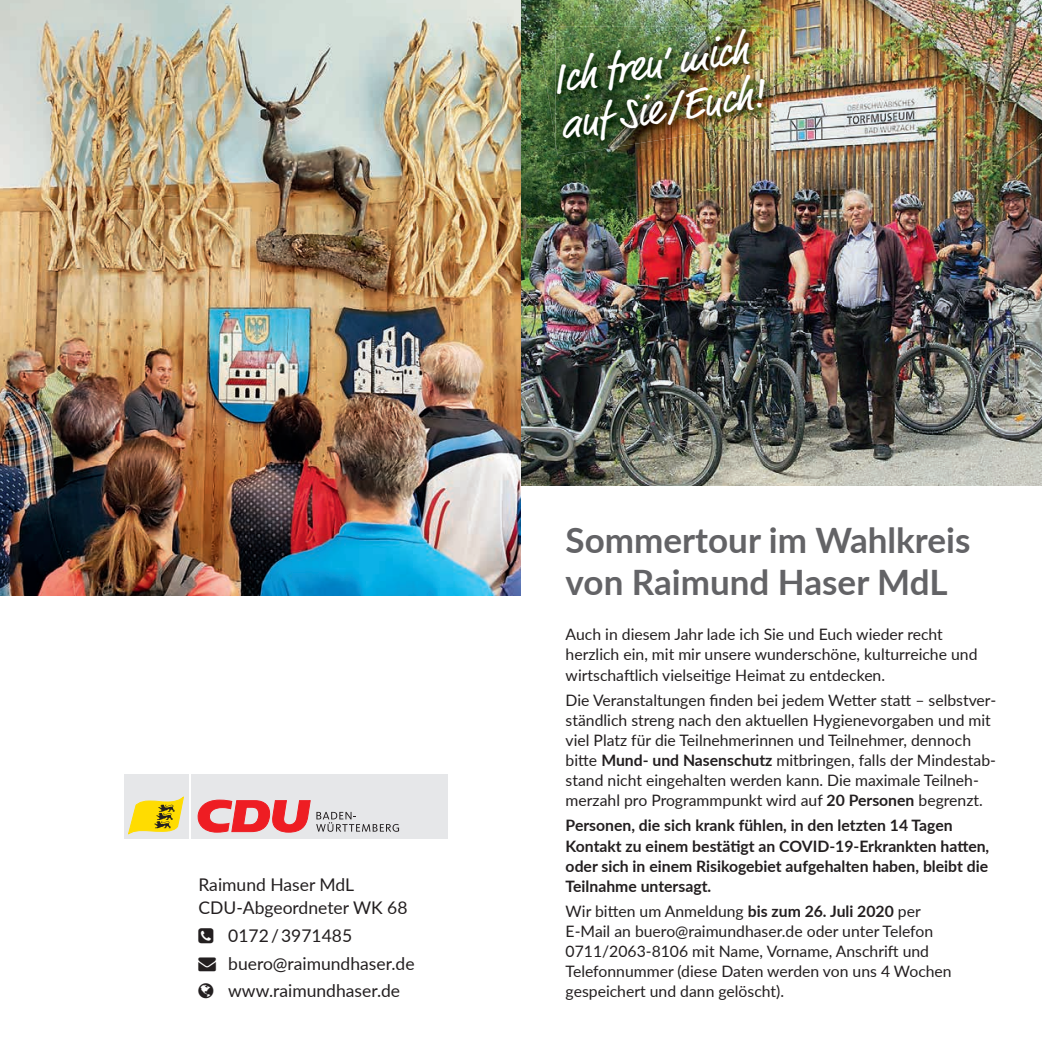
<style>
.page{position:relative;width:1042px;height:1042px;background:#fff}
.page>*{position:absolute;margin:0;border:0;box-sizing:border-box;transform-origin:0 0}
.t1{font:42.35px/46.6px "Market OT";color:#fff}
.t2{font:700 35px/42px "Lato";color:#636366}
.t3{font:17.5px/27.7px "Lato";color:#231f20}
.t4{font:15.75px/20.1px "Lato";color:#231f20}
.t5{font:700 15.75px/20.1px "Lato";color:#231f20}
.s1{font-weight:700}
</style>
<div class="page">
<img style="left:0;top:0;width:521px;height:595px">
<img style="left:521px;top:0;width:521px;height:486px">
<img style="left:541px;top:17px;width:238px;height:139px">
<div style="left:191px;top:774px;width:257px;height:64px;background:#e6e7e9"></div>
<div style="left:124px;top:774px;width:64px;height:64px;background:#e6e7e9"></div>
<svg style="left:128px;top:797px;width:56px;height:38px"></svg>
<svg style="left:197px;top:799px;width:202px;height:34px"></svg>
<svg style="left:603px;top:48px;width:36px;height:43px;background:#2b4a22"></svg>
<h1 class="t1" style="left:550px;top:60px;width:208px;rotate:-9deg">Ich eu’ mich auf Sie/Euch!</h1>
<p class="t3" style="left:198px;top:873px;width:211px;line-height:22.8px">Raimund Haser MdL<br>CDU-Abgeordneter WK 68</p>
<p class="t3" style="left:228px;top:921px;width:188px">0172 / 3971485 buero@raimundhaser.de www.raimundhaser.de</p>
<h2 class="t2" style="left:566px;top:518px;width:406px">Sommertour im Wahlkreis von Raimund Haser MdL</h2>
<p class="t4" style="left:566px;top:624px;width:413px">Auch in diesem Jahr lade ich Sie und Euch wieder recht herzlich ein, mit mir unsere wunderschöne, kulturreiche und wirtschaftlich vielseitige Heimat zu entdecken.</p>
<p class="t4" style="left:566px;top:689px;width:432px">Die Veranstaltungen finden bei jedem Wetter statt – selbstver&shy;ständlich streng nach den aktuellen Hygienevorgaben und mit viel Platz für die Teilnehmerinnen und Teilnehmer, dennoch bitte <span class="s1">Mund- und Nasenschutz</span> mitbringen, falls der Mindestab&shy;stand nicht eingehalten werden kann. Die maximale Teilneh&shy;merzahl pro Programmpunkt wird auf <span class="s1">20 Personen</span> begrenzt.</p>
<p class="t5" style="left:566px;top:815px;width:425px">Personen, die sich krank fühlen, in den letzten 14 Tagen Kontakt zu einem bestätigt an COVID-19-Erkrankten hatten, oder sich in einem Risikogebiet aufgehalten haben, bleibt die Teilnahme untersagt.</p>
<p class="t4" style="left:566px;top:900px;width:387px">Wir bitten um Anmeldung <span class="s1">bis zum 26. Juli 2020</span> per E-Mail an buero@raimundhaser.de oder unter Telefon 0711/2063-8106 mit Name, Vorname, Anschrift und Telefonnummer (diese Daten werden von uns 4 Wochen gespeichert und dann gelöscht).</p>
</div>
